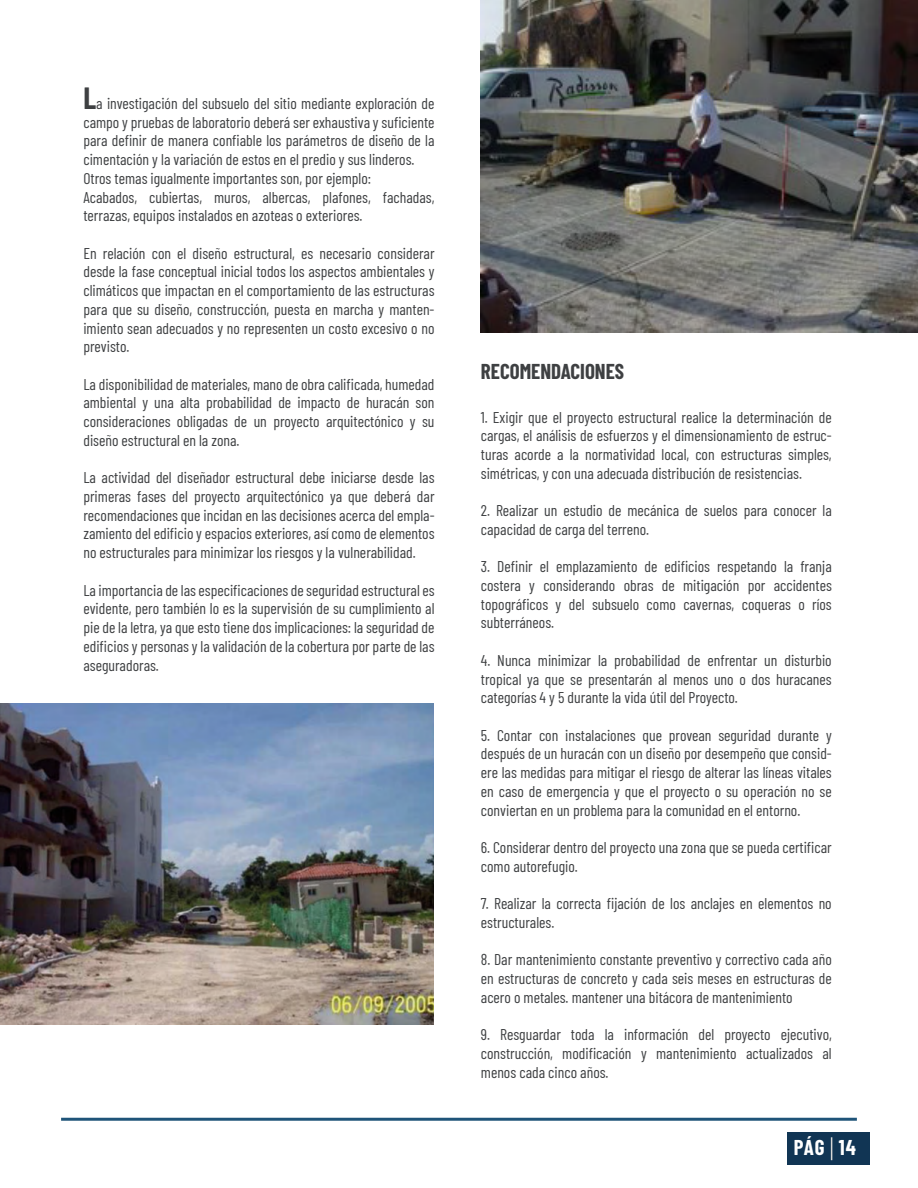
<style>
.page{position:relative;width:918px;height:1188px;background:#fff}
.page>*{position:absolute;margin:0;border:0;box-sizing:border-box;transform-origin:0 0}
.t1{font:700 21px "Barlow Condensed";color:#3e4042}
.t2{font:700 21px "Barlow Condensed";color:#fff}
.t3{font:15.6px/18.8px "Barlow Condensed";color:#3e4042;text-align:justify}
.s1{font-weight:700;font-size:30px}
</style>
<div class="page">
<img style="left:0;top:704px;width:433px;height:321px">
<img style="left:481px;top:0;width:437px;height:332px">
<div style="left:788px;top:1132px;width:82px;height:33px;background:#113554"></div>
<svg style="left:831px;top:1137px;width:1px;height:23px"></svg>
<hr style="left:61px;top:1118px;width:796px;height:3px;background:#06416a">
<p class="t3" style="left:83px;top:93px;width:353px;text-align:left"><span class="s1">L</span>a investigación del subsuelo del sitio mediante exploración de campo y pruebas de laboratorio deberá ser exhaustiva y suficiente para definir de manera confiable los parámetros de diseño de la cimentación y la variación de estos en el predio y sus linderos.<br>Otros temas igualmente importantes son, por ejemplo:<br>Acabados, cubiertas, muros, albercas, plafones, fachadas, terrazas, equipos instalados en azoteas o exteriores.</p>
<p class="t3" style="left:83px;top:243px;width:353px">En relación con el diseño estructural, es necesario considerar desde la fase conceptual inicial todos los aspectos ambientales y climáticos que impactan en el comportamiento de las estructuras para que su diseño, construcción, puesta en marcha y manten&shy;imiento sean adecuados y no representen un costo excesivo o no previsto.</p>
<p class="t3" style="left:83px;top:374px;width:353px">La disponibilidad de materiales, mano de obra calificada, humedad ambiental y una alta probabilidad de impacto de huracán son consideraciones obligadas de un proyecto arquitectónico y su diseño estructural en la zona.</p>
<p class="t3" style="left:83px;top:467px;width:353px">La actividad del diseñador estructural debe iniciarse desde las primeras fases del proyecto arquitectónico ya que deberá dar recomendaciones que incidan en las decisiones acerca del empla&shy;zamiento del edificio y espacios exteriores, así como de elementos no estructurales para minimizar los riesgos y la vulnerabilidad.</p>
<p class="t3" style="left:83px;top:580px;width:353px">La importancia de las especificaciones de seguridad estructural es evidente, pero también lo es la supervisión de su cumplimiento al pie de la letra, ya que esto tiene dos implicaciones: la seguridad de edificios y personas y la validación de la cobertura por parte de las aseguradoras.</p>
<h1 class="t1" style="left:481px;top:356px;width:145px">RECOMENDACIONES</h1>
<p class="t3" style="left:481px;top:406px;width:352px">1. Exigir que el proyecto estructural realice la determinación de cargas, el análisis de esfuerzos y el dimensionamiento de estruc&shy;turas acorde a la normatividad local, con estructuras simples, simétricas, y con una adecuada distribución de resistencias.</p>
<p class="t3" style="left:481px;top:500px;width:352px">2. Realizar un estudio de mecánica de suelos para conocer la capacidad de carga del terreno.</p>
<p class="t3" style="left:481px;top:556px;width:352px">3. Definir el emplazamiento de edificios respetando la franja costera y considerando obras de mitigación por accidentes topográficos y del subsuelo como cavernas, coqueras o ríos subterráneos.</p>
<p class="t3" style="left:481px;top:650px;width:352px">4. Nunca minimizar la probabilidad de enfrentar un disturbio tropical ya que se presentarán al menos uno o dos huracanes categorías 4 y 5 durante la vida útil del Proyecto.</p>
<p class="t3" style="left:481px;top:725px;width:352px">5. Contar con instalaciones que provean seguridad durante y después de un huracán con un diseño por desempeño que consid&shy;ere las medidas para mitigar el riesgo de alterar las líneas vitales en caso de emergencia y que el proyecto o su operación no se conviertan en un problema para la comunidad en el entorno.</p>
<p class="t3" style="left:481px;top:837px;width:352px">6. Considerar dentro del proyecto una zona que se pueda certificar como autorefugio.</p>
<p class="t3" style="left:481px;top:893px;width:352px">7. Realizar la correcta fijación de los anclajes en elementos no estructurales.</p>
<p class="t3" style="left:481px;top:949px;width:352px">8. Dar mantenimiento constante preventivo y correctivo cada año en estructuras de concreto y cada seis meses en estructuras de acero o metales. mantener una bitácora de mantenimiento</p>
<p class="t3" style="left:481px;top:1024px;width:352px">9. Resguardar toda la información del proyecto ejecutivo, construcción, modificación y mantenimiento actualizados al menos cada cinco años.</p>
<h1 class="t2" style="left:794px;top:1133px;width:64px">PÁG 14</h1>
</div>
